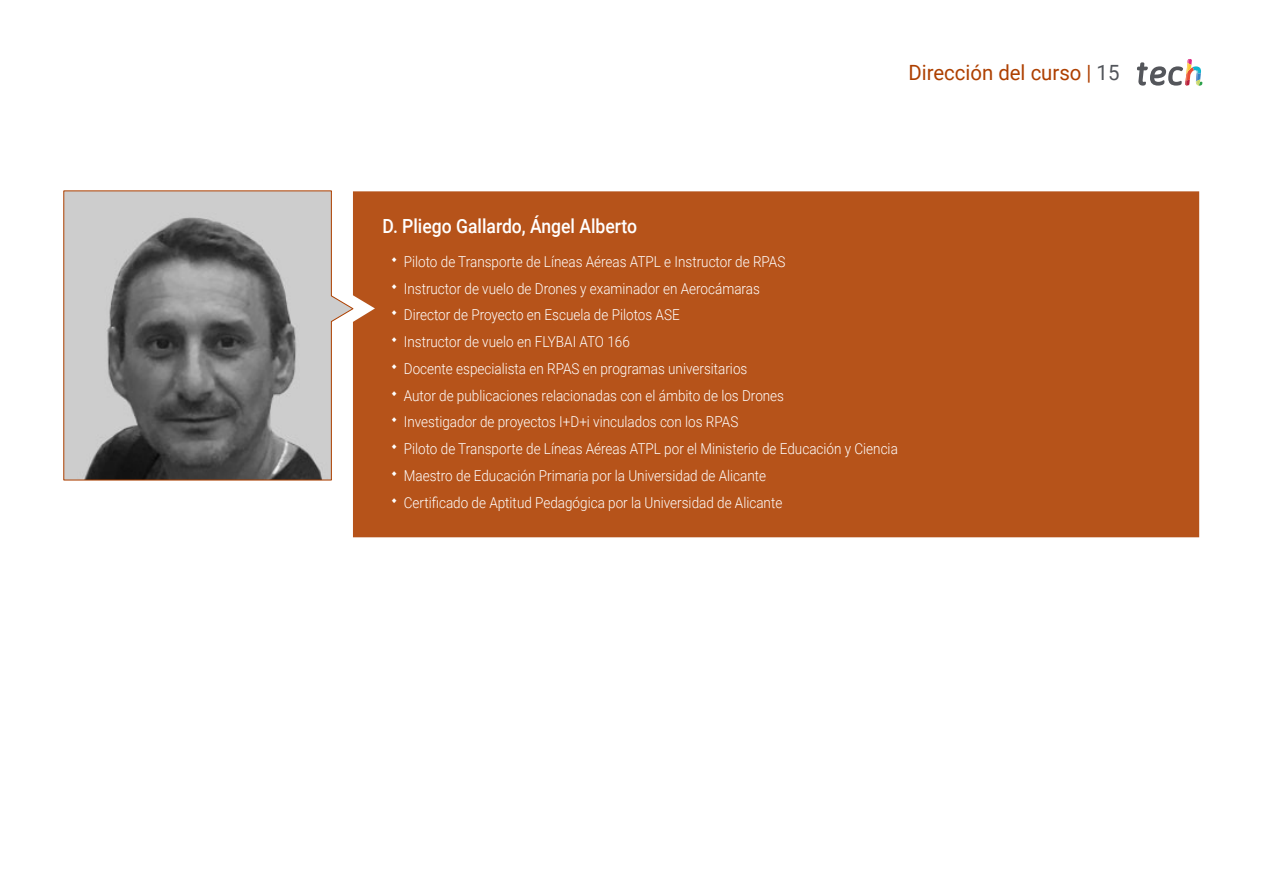
<style>
.page{position:relative;width:1263px;height:893px;background:#fff}
.page>*{position:absolute;margin:0;border:0;box-sizing:border-box;transform-origin:0 0}
.t1{font:21px "Roboto";color:#ae4000}
.t2{font:500 19.5px "Roboto";color:#fff;scale:.9 1}
.t3{font:300 15px/26.7px "Roboto";color:#fff;scale:.9 1}
.s1{color:#52555b}
</style>
<div class="page">
<svg style="left:1137px;top:59px;width:65px;height:27px"></svg>
<div style="left:353px;top:191px;width:846px;height:346px;background:#b6531a"></div>
<svg style="left:63px;top:190px;width:291px;height:290px;background:#979695"></svg>
<svg style="left:392px;top:257px;width:4px;height:5px"></svg>
<svg style="left:392px;top:284px;width:4px;height:5px"></svg>
<svg style="left:392px;top:310px;width:4px;height:5px"></svg>
<svg style="left:392px;top:337px;width:4px;height:5px"></svg>
<svg style="left:392px;top:364px;width:4px;height:5px"></svg>
<svg style="left:392px;top:391px;width:4px;height:5px"></svg>
<svg style="left:392px;top:417px;width:4px;height:5px"></svg>
<svg style="left:392px;top:444px;width:4px;height:5px"></svg>
<svg style="left:392px;top:471px;width:4px;height:5px"></svg>
<svg style="left:392px;top:498px;width:4px;height:5px"></svg>
<h1 class="t1" style="left:908px;top:57px;width:213px">Dirección del curso | <span class="s1">15</span></h1>
<h2 class="t2" style="left:383px;top:212px;width:284px">D. Pliego Gallardo, Ángel Alberto</h2>
<p class="t3" style="left:404px;top:248px;width:550px">Piloto de Transporte de Líneas Aéreas ATPL e Instructor de RPAS<br>Instructor de vuelo de Drones y examinador en Aerocámaras<br>Director de Proyecto en Escuela de Pilotos ASE<br>Instructor de vuelo en FLYBAI ATO 166<br>Docente especialista en RPAS en programas universitarios<br>Autor de publicaciones relacionadas con el ámbito de los Drones<br>Investigador de proyectos I+D+i vinculados con los RPAS<br>Piloto de Transporte de Líneas Aéreas ATPL por el Ministerio de Educación y Ciencia Maestro de Educación Primaria por la Universidad de Alicante<br>Certificado de Aptitud Pedagógica por la Universidad de Alicante</p>
</div>
